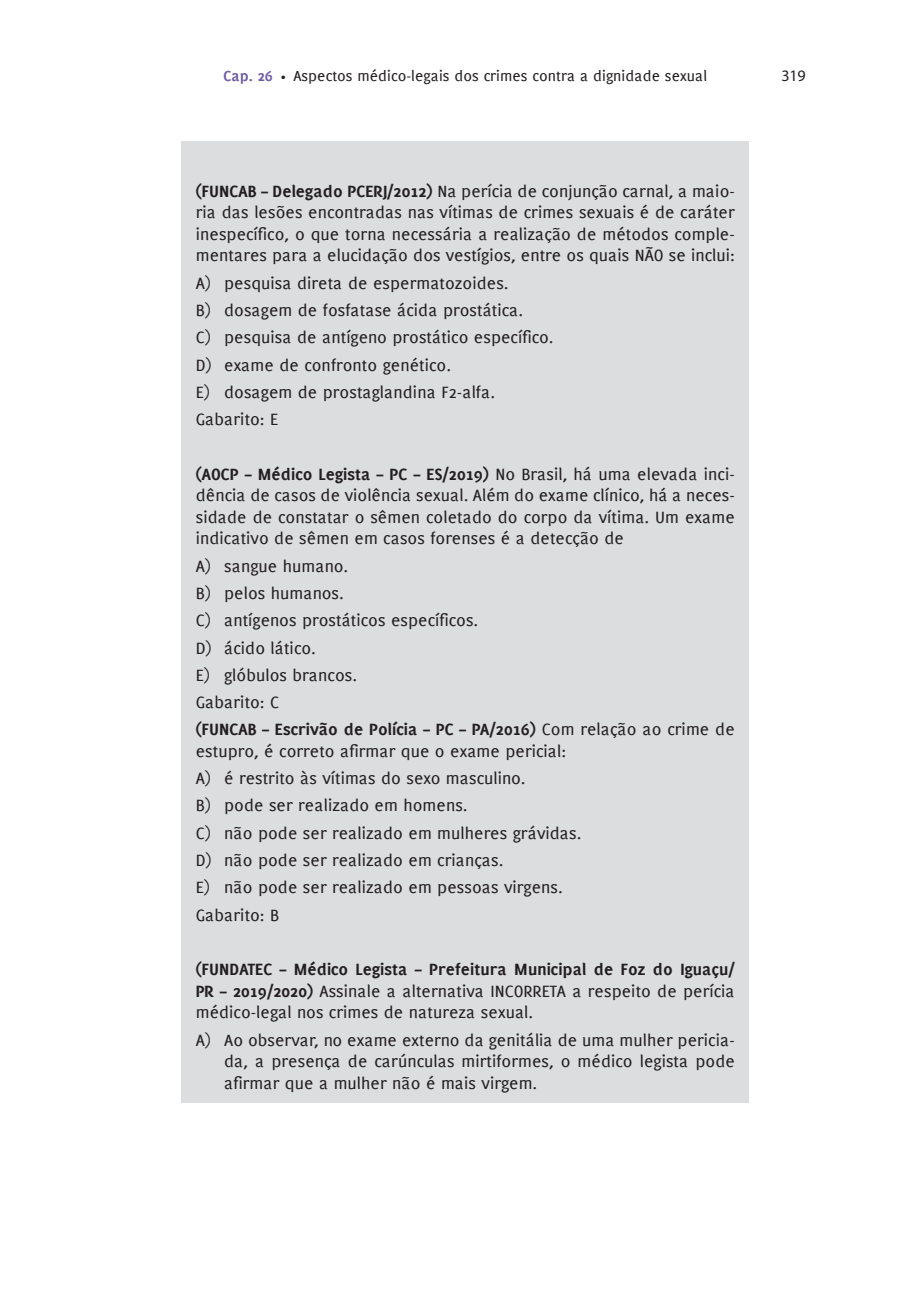
<style>
.page{position:relative;width:908px;height:1304px;background:#fff}
.page>*{position:absolute;margin:0;border:0;box-sizing:border-box;transform-origin:0 0}
.IMPORTANTE_-_texto{font:18px/21.6px "PF Muse";color:#231f20;text-align:justify}
.IMPORTANTE_-_texto-a{font:18px/21.6px "PF Muse";color:#231f20;text-align:justify}
.t1{font:16px "PF Muse";color:#231f20}
.t2{font:16px "Myriad Pro";color:#231f20}
.s1{font-weight:700;color:#6f5da5}
.s2{font-size:12px}
.s3{font-weight:700}
</style>
<div class="page">
<div style="left:181px;top:142px;width:567px;height:961px;background:#dcdddf"></div>
<p class="t1" style="left:223px;top:66px;width:485px"><span class="s1">Cap. 26</span> <span class="s2">•</span> Aspectos médico-legais dos crimes contra a dignidade sexual</p>
<p class="t2" style="left:781px;top:65px;width:26px">319</p>
<p class="IMPORTANTE_-_texto" style="left:196px;top:180px;width:540px"><span class="s3">(FUNCAB – Delegado PCERJ/2012)</span> Na perícia de conjunção carnal, a maio&shy;ria das lesões encontradas nas vítimas de crimes sexuais é de caráter inespecífico, o que torna necessária a realização de métodos comple&shy;mentares para a elucidação dos vestígios, entre os quais NÃO se inclui:</p>
<p class="IMPORTANTE_-_texto-a" style="left:196px;top:272px;width:314px">A) pesquisa direta de espermatozoides.</p>
<p class="IMPORTANTE_-_texto-a" style="left:196px;top:299px;width:329px">B) dosagem de fosfatase ácida prostática.</p>
<p class="IMPORTANTE_-_texto-a" style="left:196px;top:326px;width:359px">C) pesquisa de antígeno prostático específico.</p>
<p class="IMPORTANTE_-_texto-a" style="left:196px;top:354px;width:256px">D) exame de confronto genético.</p>
<p class="IMPORTANTE_-_texto-a" style="left:196px;top:381px;width:300px">E) dosagem de prostaglandina F2-alfa.</p>
<p class="IMPORTANTE_-_texto" style="left:196px;top:408px;width:84px">Gabarito: E</p>
<p class="IMPORTANTE_-_texto" style="left:196px;top:463px;width:540px"><span class="s3">(AOCP – Médico Legista – PC – ES/2019)</span> No Brasil, há uma elevada inci&shy;dência de casos de violência sexual. Além do exame clínico, há a neces&shy;sidade de constatar o sêmen coletado do corpo da vítima. Um exame indicativo de sêmen em casos forenses é a detecção de</p>
<p class="IMPORTANTE_-_texto-a" style="left:196px;top:555px;width:154px">A) sangue humano.</p>
<p class="IMPORTANTE_-_texto-a" style="left:196px;top:582px;width:149px">B) pelos humanos.</p>
<p class="IMPORTANTE_-_texto-a" style="left:196px;top:609px;width:284px">C) antígenos prostáticos específicos.</p>
<p class="IMPORTANTE_-_texto-a" style="left:196px;top:637px;width:121px">D) ácido lático.</p>
<p class="IMPORTANTE_-_texto-a" style="left:196px;top:664px;width:163px">E) glóbulos brancos.</p>
<p class="IMPORTANTE_-_texto" style="left:196px;top:691px;width:85px">Gabarito: C</p>
<p class="IMPORTANTE_-_texto" style="left:196px;top:718px;width:540px"><span class="s3">(FUNCAB – Escrivão de Polícia – PC – PA/2016)</span> Com relação ao crime de estupro, é correto afirmar que o exame pericial:</p>
<p class="IMPORTANTE_-_texto-a" style="left:196px;top:767px;width:331px">A) é restrito às vítimas do sexo masculino.</p>
<p class="IMPORTANTE_-_texto-a" style="left:196px;top:794px;width:273px">B) pode ser realizado em homens.</p>
<p class="IMPORTANTE_-_texto-a" style="left:196px;top:822px;width:387px">C) não pode ser realizado em mulheres grávidas.</p>
<p class="IMPORTANTE_-_texto-a" style="left:196px;top:849px;width:309px">D) não pode ser realizado em crianças.</p>
<p class="IMPORTANTE_-_texto-a" style="left:196px;top:876px;width:368px">E) não pode ser realizado em pessoas virgens.</p>
<p class="IMPORTANTE_-_texto" style="left:196px;top:904px;width:85px">Gabarito: B</p>
<p class="IMPORTANTE_-_texto" style="left:196px;top:958px;width:540px"><span class="s3">(FUNDATEC – Médico Legista – Prefeitura Municipal de Foz do Iguaçu/ PR – 2019/2020)</span> Assinale a alternativa INCORRETA a respeito de perícia médico-legal nos crimes de natureza sexual.</p>
<p class="IMPORTANTE_-_texto-a" style="left:224px;top:1029px;width:512px;text-indent:-28px">A) Ao observar, no exame externo da genitália de uma mulher pericia&shy;da, a presença de carúnculas mirtiformes, o médico legista pode afirmar que a mulher não é mais virgem.</p>
</div>
